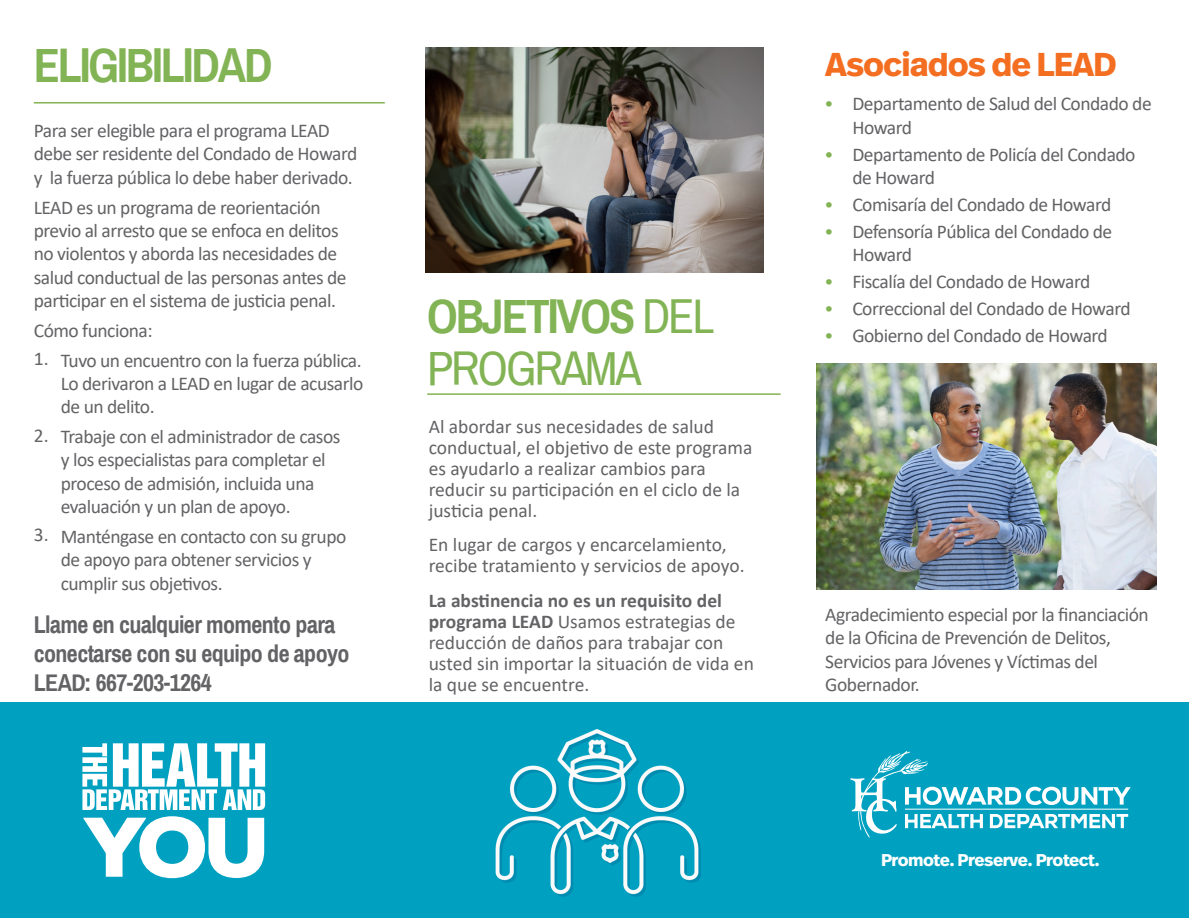
<style>
.page{position:relative;width:1189px;height:918px;background:#fff}
.page>*{position:absolute;margin:0;border:0;box-sizing:border-box;transform-origin:0 0}
.t1{font:700 48px "Archivo Narrow";letter-spacing:-.045em;color:#82b354}
.t2{font:48px "Archivo Narrow";letter-spacing:-.045em;color:#82b354}
.t3{font:700 33px "Real Text OT";letter-spacing:-.03em;color:#f36e21}
.t4{font:700 24px/28.8px "Archivo Narrow";letter-spacing:-.025em;color:#636366}
.t5{font:19.5px/23.4px "Calibri";letter-spacing:-.025em;color:#636366}
.t6{font:19.5px/21px "Calibri";color:#636366}
.t7{font:700 17.1px "Real Text OT";letter-spacing:-.03em;color:#fff}
.s1{font-weight:400}
.s2{font-weight:700}
.s3{font-family:"Real Text OT";font-weight:700;font-size:21px;color:#82b354}
</style>
<div class="page">
<img style="left:816px;top:364px;width:339px;height:226px">
<hr style="left:34px;top:102px;width:350px;height:2px;background:#82b354">
<div style="left:0;top:703px;width:1188px;height:215px;background:#00a1c0"></div>
<svg style="left:83px;top:816px;width:181px;height:62px"></svg>
<svg style="left:82px;top:743px;width:183px;height:67px"></svg>
<svg style="left:850px;top:751px;width:280px;height:87px"></svg>
<hr style="left:904px;top:809px;width:223px;height:1px;background:#fff">
<hr style="left:427px;top:393px;width:353px;height:2px;background:#82b354">
<img style="left:425px;top:47px;width:338px;height:225px">
<img style="left:495px;top:729px;width:206px;height:168px">
<p class="t1" style="left:34px;top:36px;width:240px">ELIGIBILIDAD</p>
<p class="t5" style="left:34px;top:118px;width:325px">Para ser elegible para el programa LEAD debe ser residente del Condado de Howard y la fuerza pública lo debe haber derivado.</p>
<p class="t5" style="left:34px;top:195px;width:314px">LEAD es un programa de reorientación previo al arresto que se enfoca en delitos no violentos y aborda las necesidades de salud conductual de las personas antes de participar en el sistema de justicia penal.</p>
<p class="t5" style="left:34px;top:318px;width:120px">Cómo funciona:</p>
<p class="t5" style="left:61px;top:348px;width:304px;text-align:justify;text-indent:-27px">1. Tuvo un encuentro con la fuerza pública.<br>Lo derivaron a LEAD en lugar de acusarlo de un delito.</p>
<p class="t5" style="left:61px;top:424px;width:281px;text-indent:-27px">2. Trabaje con el administrador de casos y los especialistas para completar el proceso de admisión, incluida una evaluación y un plan de apoyo.</p>
<p class="t5" style="left:61px;top:524px;width:287px;text-indent:-27px">3. Manténgase en contacto con su grupo de apoyo para obtener servicios y cumplir sus objetivos.</p>
<p class="t4" style="left:34px;top:611px;width:317px">Llame en cualquier momento para conectarse con su equipo de apoyo<br>LEAD: 667-203-1264</p>
<p class="t1" style="left:427px;top:287px;width:288px">OBJETIVOS <span class="s1">DEL</span></p>
<p class="t2" style="left:427px;top:339px;width:216px">PROGRAMA</p>
<p class="t6" style="left:428px;top:415px;width:325px">Al abordar sus necesidades de salud conductual, el objetivo de este programa es ayudarlo a realizar cambios para reducir su participación en el ciclo de la justicia penal.</p>
<p class="t6" style="left:428px;top:534px;width:317px">En lugar de cargos y encarcelamiento, recibe tratamiento y servicios de apoyo.</p>
<p class="t6" style="left:428px;top:589px;width:326px"><span class="s2">La abstinencia no es un requisito del programa LEAD</span> Usamos estrategias de reducción de daños para trabajar con usted sin importar la situación de vida en la que se encuentre.</p>
<p class="t3" style="left:825px;top:43px;width:293px">Asociados de LEAD</p>
<p class="t5" style="left:852px;top:92px;width:301px;text-indent:-27px"><span class="s3">•</span> Departamento de Salud del Condado de<br>Howard</p>
<p class="t5" style="left:852px;top:142px;width:285px;text-indent:-27px"><span class="s3">•</span> Departamento de Policía del Condado de Howard</p>
<p class="t5" style="left:825px;top:192px;width:287px"><span class="s3">•</span> Comisaría del Condado de Howard</p>
<p class="t5" style="left:852px;top:219px;width:261px;text-indent:-27px"><span class="s3">•</span> Defensoría Pública del Condado de<br>Howard</p>
<p class="t5" style="left:825px;top:270px;width:266px"><span class="s3">•</span> Fiscalía del Condado de Howard</p>
<p class="t5" style="left:825px;top:297px;width:307px"><span class="s3">•</span> Correccional del Condado de Howard</p>
<p class="t5" style="left:825px;top:324px;width:284px"><span class="s3">•</span> Gobierno del Condado de Howard</p>
<p class="t5" style="left:825px;top:602px;width:325px">Agradecimiento especial por la financiación de la Oficina de Prevención de Delitos, Servicios para Jóvenes y Víctimas del Gobernador.</p>
<p class="t7" style="left:880px;top:849px;width:220px">Promote. Preserve. Protect.</p>
</div>
